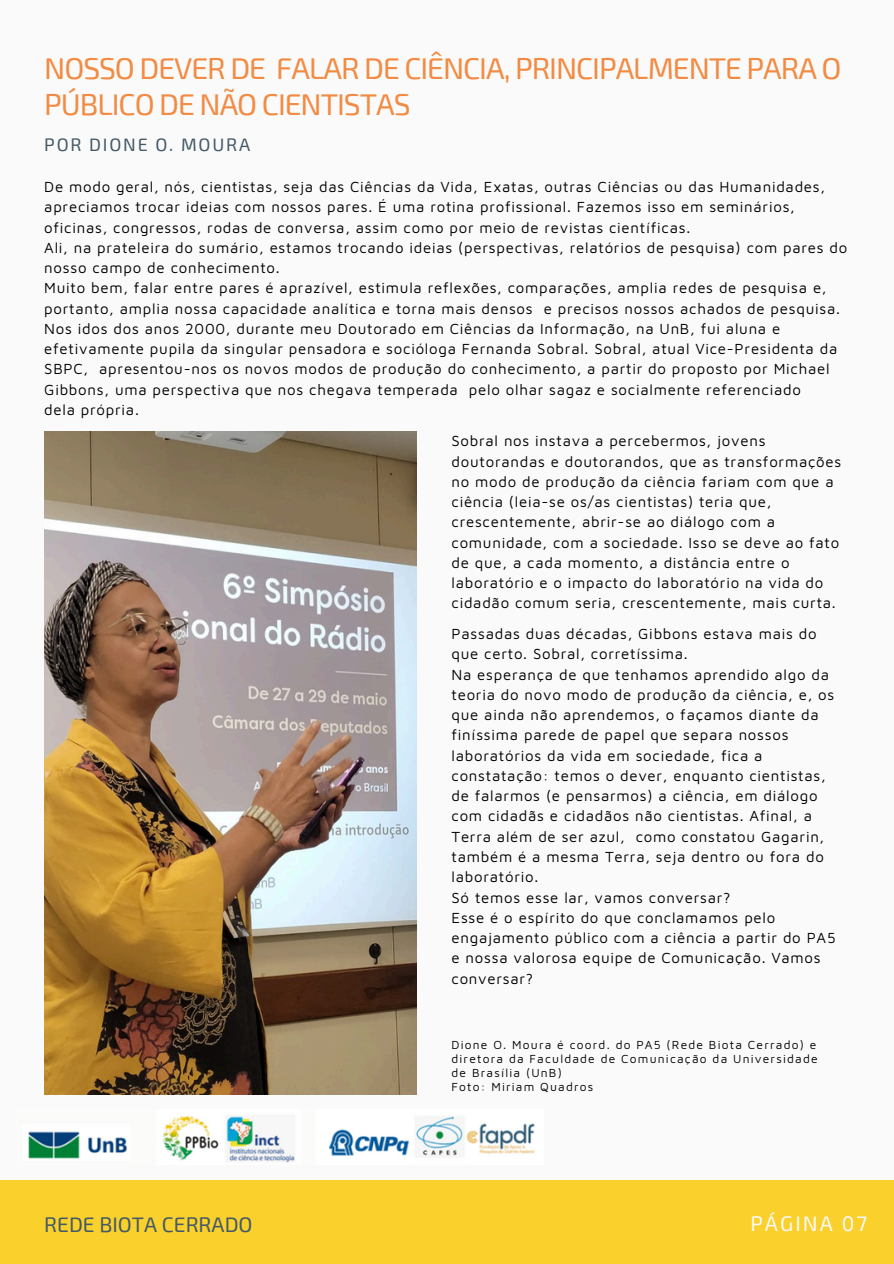
<style>
.page{position:relative;width:894px;height:1264px;background:#fff}
.page>*{position:absolute;margin:0;border:0;box-sizing:border-box;transform-origin:0 0}
.t1{font:30px/36px "Exo 2";letter-spacing:-.035em;color:#f28b43}
.t2{font:21px "Exo 2";color:#435967}
.t3{font:21px "Exo 2";letter-spacing:.1em;color:#fafafa}
.t4{font:18px "Exo 2";letter-spacing:.1em;color:#435967}
.t5{font:15px/20.2px "Maven Pro";letter-spacing:.05em;color:#000}
.t6{font:12px/14px "Maven Pro";letter-spacing:.1em;color:#000;text-align:justify}
</style>
<div class="page">
<div style="left:0;top:0;width:893px;height:1263px;background:#fafafa"></div>
<div style="left:0;top:1180px;width:893px;height:83px;background:#fad02c"></div>
<img style="left:28px;top:1116px;width:507px;height:47px">
<img style="left:44px;top:431px;width:373px;height:663px">
<p class="t1" style="left:44px;top:49px;width:798px">NOSSO DEVER DE FALAR DE CIÊNCIA, PRINCIPALMENTE PARA O<br>PÚBLICO DE NÃO CIENTISTAS</p>
<h4 class="t4" style="left:44px;top:133px;width:207px">POR DIONE O. MOURA</h4>
<h4 class="t5" style="left:44px;top:176px;width:804px">De modo geral, nós, cientistas, seja das Ciências da Vida, Exatas, outras Ciências ou das Humanidades, apreciamos trocar ideias com nossos pares. É uma rotina profissional. Fazemos isso em seminários, oficinas, congressos, rodas de conversa, assim como por meio de revistas científicas.<br>Ali, na prateleira do sumário, estamos trocando ideias (perspectivas, relatórios de pesquisa) com pares do nosso campo de conhecimento.<br>Muito bem, falar entre pares é aprazível, estimula reflexões, comparações, amplia redes de pesquisa e, portanto, amplia nossa capacidade analítica e torna mais densos e precisos nossos achados de pesquisa.<br>Nos idos dos anos 2000, durante meu Doutorado em Ciências da Informação, na UnB, fui aluna e efetivamente pupila da singular pensadora e socióloga Fernanda Sobral. Sobral, atual Vice-Presidenta da SBPC, apresentou-nos os novos modos de produção do conhecimento, a partir do proposto por Michael Gibbons, uma perspectiva que nos chegava temperada pelo olhar sagaz e socialmente referenciado<br>dela própria.</h4>
<h2 class="t5" style="left:451px;top:430px;width:391px">Sobral nos instava a percebermos, jovens doutorandas e doutorandos, que as transformações no modo de produção da ciência fariam com que a ciência (leia-se os/as cientistas) teria que, crescentemente, abrir-se ao diálogo com a comunidade, com a sociedade. Isso se deve ao fato de que, a cada momento, a distância entre o laboratório e o impacto do laboratório na vida do cidadão comum seria, crescentemente, mais curta.</h2>
<p class="t5" style="left:451px;top:623px;width:385px">Passadas duas décadas, Gibbons estava mais do que certo. Sobral, corretíssima.<br>Na esperança de que tenhamos aprendido algo da teoria do novo modo de produção da ciência, e, os que ainda não aprendemos, o façamos diante da finíssima parede de papel que separa nossos laboratórios da vida em sociedade, fica a constatação: temos o dever, enquanto cientistas, de falarmos (e pensarmos) a ciência, em diálogo com cidadãs e cidadãos não cientistas. Afinal, a Terra além de ser azul, como constatou Gagarin, também é a mesma Terra, seja dentro ou fora do laboratório.<br>Só temos esse lar, vamos conversar?<br>Esse é o espírito do que conclamamos pelo engajamento público com a ciência a partir do PA5 e nossa valorosa equipe de Comunicação. Vamos conversar?</p>
<p class="t6" style="left:451px;top:1037px;width:367px">Dione O. Moura é coord. do PA5 (Rede Biota Cerrado) e diretora da Faculdade de Comunicação da Universidade de Brasília (UnB)</p>
<p class="t6" style="left:451px;top:1079px;width:143px">Foto: Miriam Quadros</p>
<h3 class="t2" style="left:44px;top:1210px;width:210px">REDE BIOTA CERRADO</h3>
<h4 class="t3" style="left:750px;top:1209px;width:118px">PÁGINA 07</h4>
</div>
